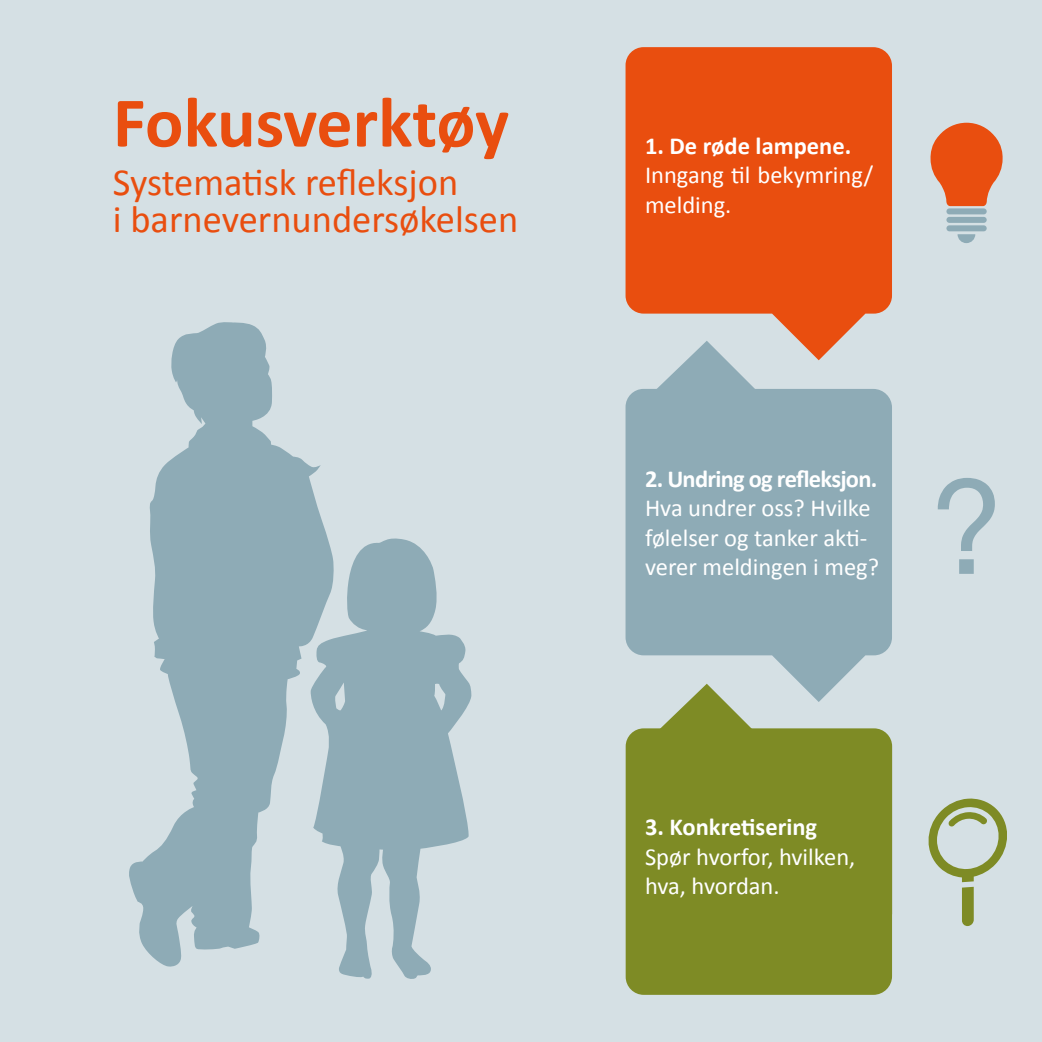
<style>
.page{position:relative;width:1042px;height:1042px;background:#d5e0e4}
.page>*{position:absolute;margin:0;border:0;box-sizing:border-box;transform-origin:0 0}
.t1{font:700 71.75px "Calibri";letter-spacing:-.005em;color:#e94e0f}
.t2{font:38.5px/36.8px "Calibri";color:#e94e0f}
.t3{font:24.5px/29.4px "Calibri";color:#fff}
.t4{font:700 24.5px "Calibri";letter-spacing:-.005em;color:#fff}
.t5{font:700 24.5px "Calibri";letter-spacing:-.03em;color:#fff}
</style>
<div class="page">
<svg style="left:334px;top:538px;width:138px;height:441px;fill:#8eabb6"></svg>
<svg style="left:129px;top:322px;width:205px;height:645px;fill:#8eabb6"></svg>
<div style="left:626px;top:728px;width:266px;height:267px;background:#7e8b25"></div>
<svg style="left:625px;top:389px;width:267px;height:313px;fill:#8eabb6"></svg>
<svg style="left:625px;top:47px;width:267px;height:313px;fill:#e94e0f"></svg>
<svg style="left:930px;top:123px;width:72px;height:83px"></svg>
<div style="left:946px;top:208px;width:40px;height:6px;background:#8eabb6;border-radius:3px"></div>
<div style="left:946px;top:217px;width:40px;height:6px;background:#8eabb6;border-radius:3px"></div>
<div style="left:946px;top:225px;width:40px;height:6px;background:#8eabb6;border-radius:3px"></div>
<svg style="left:957px;top:234px;width:18px;height:9px"></svg>
<svg style="left:928px;top:798px;width:79px;height:128px"></svg>
<svg style="left:937px;top:478px;width:58px;height:96px"></svg>
<svg style="left:654px;top:684px;width:105px;height:52px"></svg>
<svg style="left:654px;top:341px;width:105px;height:52px"></svg>
<h1 class="t1" style="left:113px;top:78px;width:398px">Fokusverktøy</h1>
<h2 class="t2" style="left:113px;top:162px;width:407px">Systematisk refleksjon<br>i barnevernundersøkelsen</h2>
<p class="t4" style="left:645px;top:131px;width:208px">1. De røde lampene.</p>
<p class="t3" style="left:645px;top:159px;width:230px">Inngang til bekymring/ melding.</p>
<p class="t5" style="left:645px;top:463px;width:234px">2. Undring og refleksjon.</p>
<p class="t3" style="left:645px;top:492px;width:235px">Hva undrer oss? Hvilke følelser og tanker akti&shy;verer meldingen i meg?</p>
<p class="t4" style="left:645px;top:812px;width:174px">3. Konkretisering</p>
<p class="t3" style="left:645px;top:840px;width:212px">Spør hvorfor, hvilken, hva, hvordan.</p>
</div>
